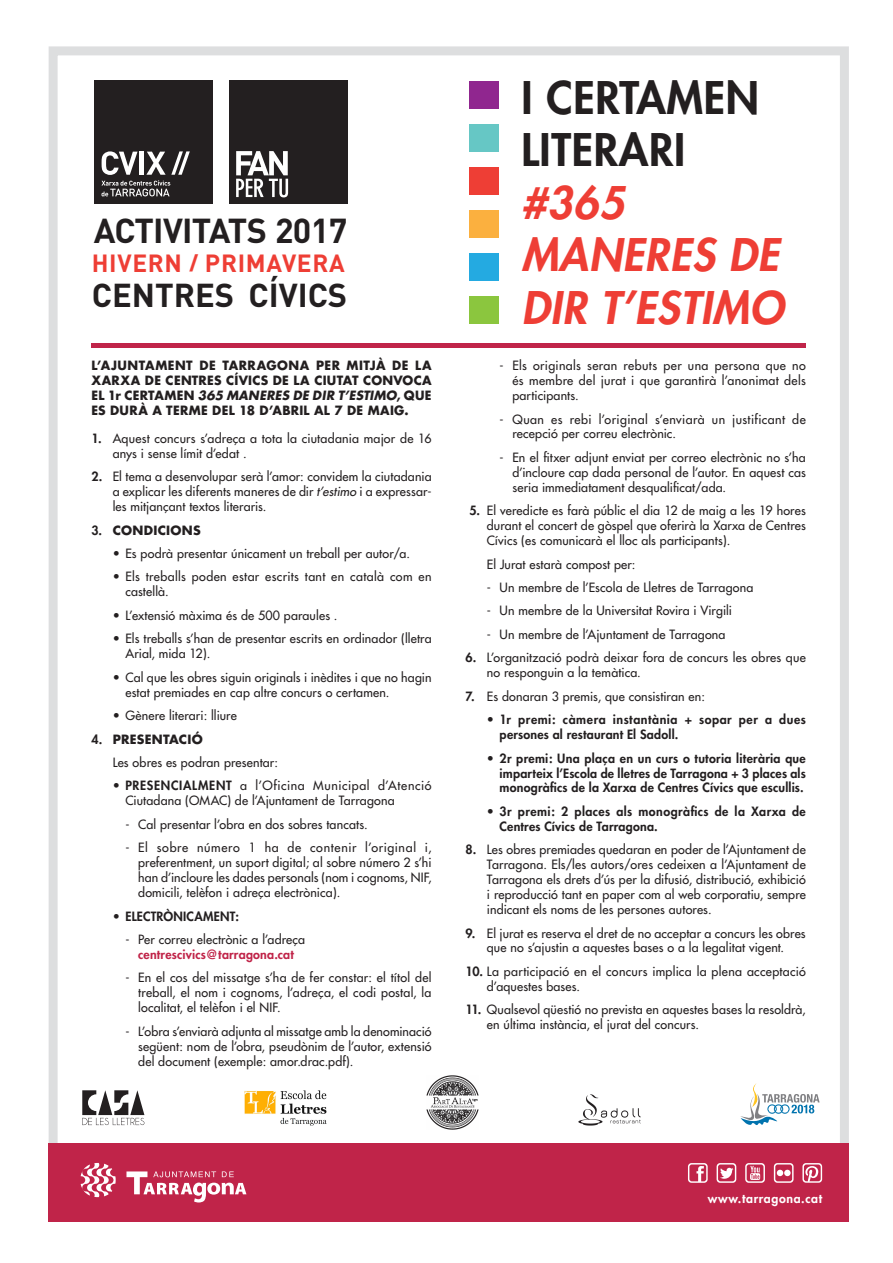
<style>
.page{position:relative;width:893px;height:1263px;background:#fff}
.page>*{position:absolute;margin:0;border:0;box-sizing:border-box;transform-origin:0 0}
.t1{font:italic 800 43.65px "Futura";letter-spacing:.015em;color:#ee3e35}
.t2{font:800 43.65px "Futura";letter-spacing:.015em;color:#231f20}
.t3{font:700 34.2px "DIN";letter-spacing:-.02em;color:#231f20}
.t4{font:700 32.7px "DIN";color:#231f20}
.t5{font:700 24.6px "DIN";letter-spacing:.03em;color:#ee3e35}
.t6{font:12.45px/15px "Futura";letter-spacing:.015em;color:#231f20}
.t7{font:800 12.45px/15px "Futura";letter-spacing:.02em;color:#231f20}
.t8{font:700 12.45px/15px "Futura";letter-spacing:.02em;color:#231f20;text-align:justify}
.t9{font:800 12.45px "Futura";letter-spacing:.015em;color:#c02449}
.t10{font:800 12.3px "Futura";letter-spacing:.05em;color:#fff}
.s1{font-weight:900;font-size:20.1px}
.s2{font-style:italic}
.s3{font-weight:800}
.s4{font-weight:400}
</style>
<div class="page">
<div style="left:49px;top:46px;width:800px;height:1176px;border:9px solid #bcbdc0"></div>
<div style="left:92px;top:343px;width:714px;height:5px;background:#c02449"></div>
<div style="left:469px;top:81px;width:29px;height:27px;background:#90268f"></div>
<div style="left:469px;top:167px;width:29px;height:28px;background:#ee3e35"></div>
<div style="left:469px;top:124px;width:29px;height:27px;background:#66c7c5"></div>
<div style="left:469px;top:211px;width:29px;height:27px;background:#fbb03f"></div>
<div style="left:469px;top:254px;width:29px;height:27px;background:#24aae1"></div>
<div style="left:469px;top:297px;width:29px;height:27px;background:#8bc63e"></div>
<div style="left:49px;top:1143px;width:800px;height:79px;background:#c02449"></div>
<svg style="left:688px;top:1163px;width:20px;height:20px"></svg>
<svg style="left:745px;top:1163px;width:20px;height:20px"></svg>
<svg style="left:717px;top:1163px;width:19px;height:20px"></svg>
<svg style="left:126px;top:1171px;width:120px;height:31px"></svg>
<svg style="left:81px;top:1163px;width:35px;height:34px"></svg>
<svg style="left:774px;top:1163px;width:20px;height:20px"></svg>
<svg style="left:802px;top:1163px;width:20px;height:20px"></svg>
<div style="left:94px;top:81px;width:119px;height:123px;background:#231f20"></div>
<svg style="left:101px;top:151px;width:89px;height:45px"></svg>
<div style="left:229px;top:81px;width:119px;height:123px;background:#231f20"></div>
<svg style="left:236px;top:151px;width:52px;height:46px"></svg>
<svg style="left:740px;top:1083px;width:80px;height:42px"></svg>
<svg style="left:82px;top:1090px;width:62px;height:35px"></svg>
<img style="left:244px;top:1090px;width:83px;height:35px">
<img style="left:426px;top:1075px;width:53px;height:54px">
<img style="left:578px;top:1095px;width:62px;height:30px">
<p class="t3" style="left:94px;top:208px;width:255px">ACTIVITATS 2017</p>
<p class="t5" style="left:92px;top:247px;width:255px">HIVERN <span class="s1">/</span> PRIMAVERA</p>
<p class="t4" style="left:92px;top:273px;width:257px">CENTRES CÍVICS</p>
<p class="t8" style="left:91px;top:358px;width:342px">L’AJUNTAMENT DE TARRAGONA PER MITJÀ DE LA XARXA DE CENTRES CÍVICS DE LA CIUTAT CONVOCA EL 1r CERTAMEN <span class="s2">365 MANERES DE DIR T’ESTIMO</span>, QUE ES DURÀ A TERME DEL 18 D’ABRIL AL 7 DE MAIG.</p>
<p class="t6" style="left:113px;top:431px;width:320px;text-indent:-21px"><span class="s3">1.</span> Aquest concurs s’adreça a tota la ciutadania major de 16 anys i sense límit d’edat .</p>
<p class="t6" style="left:113px;top:469px;width:320px;text-align:justify;text-indent:-21px"><span class="s3">2.</span> El tema a desenvolupar serà l’amor: convidem la ciutadania a explicar les diferents maneres de dir <span class="s2">t’estimo</span> i a expressar&shy;les mitjançant textos literaris.</p>
<p class="t8" style="left:91px;top:522px;width:111px"><span class="s3">3.</span> CONDICIONS</p>
<p class="t6" style="left:113px;top:546px;width:299px">• Es podrà presentar únicament un treball per autor/a.</p>
<p class="t6" style="left:125px;top:569px;width:308px;text-indent:-13px">• Els treballs poden estar escrits tant en català com en castellà.</p>
<p class="t6" style="left:113px;top:608px;width:226px">• L’extensió màxima és de 500 paraules .</p>
<p class="t6" style="left:125px;top:631px;width:308px;text-indent:-13px">• Els treballs s’han de presentar escrits en ordinador (lletra<br>Arial, mida 12).</p>
<p class="t6" style="left:125px;top:670px;width:308px;text-indent:-13px">• Cal que les obres siguin originals i inèdites i que no hagin estat premiades en cap altre concurs o certamen.</p>
<p class="t6" style="left:113px;top:708px;width:126px">• Gènere literari: lliure</p>
<p class="t8" style="left:91px;top:731px;width:113px"><span class="s3">4.</span> PRESENTACIÓ</p>
<p class="t6" style="left:113px;top:755px;width:167px">Les obres es podran presentar:</p>
<p class="t6" style="left:125px;top:778px;width:308px;text-indent:-13px">• <span class="s3">PRESENCIALMENT</span> a l’Oficina Municipal d’Atenció<br>Ciutadana (OMAC) de l’Ajuntament de Tarragona</p>
<p class="t6" style="left:125px;top:817px;width:244px">- Cal presentar l’obra en dos sobres tancats.</p>
<p class="t6" style="left:138px;top:840px;width:295px;text-align:justify;text-indent:-13px">- El sobre número 1 ha de contenir l’original i, preferentment, un suport digital; al sobre número 2 s’hi han d’incloure les dades personals (nom i cognoms, NIF, domicili, telèfon i adreça electrònica).</p>
<p class="t7" style="left:113px;top:908px;width:128px"><span class="s4">•</span> ELECTRÒNICAMENT:</p>
<p class="t6" style="left:125px;top:932px;width:181px">- Per correu electrònic a l’adreça</p>
<p class="t9" style="left:138px;top:946px;width:157px">centrescivics@tarragona.cat</p>
<p class="t6" style="left:138px;top:970px;width:295px;text-align:justify;text-indent:-13px">- En el cos del missatge s’ha de fer constar: el títol del treball, el nom i cognoms, l’adreça, el codi postal, la localitat, el telèfon i el NIF.</p>
<p class="t6" style="left:138px;top:1024px;width:295px;text-align:justify;text-indent:-13px">- L’obra s’enviarà adjunta al missatge amb la denominació següent: nom de l’obra, pseudònim de l’autor, extensió del document (exemple: amor.drac.pdf).</p>
<p class="t2" style="left:521px;top:70px;width:239px">I CERTAMEN</p>
<p class="t2" style="left:521px;top:122px;width:165px">LITERARI</p>
<p class="t1" style="left:521px;top:175px;width:105px">#365</p>
<p class="t1" style="left:521px;top:227px;width:259px">MANERES DE</p>
<p class="t1" style="left:521px;top:280px;width:264px">DIR T’ESTIMO</p>
<p class="t6" style="left:512px;top:358px;width:295px;text-align:justify;text-indent:-13px">- Els originals seran rebuts per una persona que no és membre del jurat i que garantirà l’anonimat dels participants.</p>
<p class="t6" style="left:512px;top:411px;width:295px;text-indent:-13px">- Quan es rebi l’original s’enviarà un justificant de recepció per correu electrònic.</p>
<p class="t6" style="left:512px;top:450px;width:295px;text-align:justify;text-indent:-13px">- En el fitxer adjunt enviat per correo electrònic no s’ha d’incloure cap dada personal de l’autor. En aquest cas seria immediatament desqualificat/ada.</p>
<p class="t6" style="left:487px;top:503px;width:320px;text-align:justify;text-indent:-18px"><span class="s3">5.</span> El veredicte es farà públic el dia 12 de maig a les 19 hores durant el concert de gòspel que oferirà la Xarxa de Centres Cívics (es comunicarà el lloc als participants).</p>
<p class="t6" style="left:487px;top:556px;width:150px">El Jurat estarà compost per:</p>
<p class="t6" style="left:487px;top:580px;width:268px">- Un membre de l’Escola de Lletres de Tarragona</p>
<p class="t6" style="left:487px;top:603px;width:247px">- Un membre de la Universitat Rovira i Virgili</p>
<p class="t6" style="left:487px;top:627px;width:240px">- Un membre de l’Ajuntament de Tarragona</p>
<p class="t6" style="left:487px;top:650px;width:320px;text-indent:-21px"><span class="s3">6.</span> L’organització podrà deixar fora de concurs les obres que no responguin a la temàtica.</p>
<p class="t6" style="left:466px;top:689px;width:241px"><span class="s3">7.</span> Es donaran 3 premis, que consistiran en:</p>
<p class="t7" style="left:500px;top:712px;width:308px;text-indent:-13px"><span class="s4">•</span> 1r premi: càmera instantània + sopar per a dues persones al restaurant El Sadoll.</p>
<p class="t7" style="left:500px;top:750px;width:308px;text-align:justify;text-indent:-13px"><span class="s4">•</span> 2r premi: Una plaça en un curs o tutoria literària que imparteix l’Escola de lletres de Tarragona + 3 places als monogràfics de la Xarxa de Centres Cívics que escullis.</p>
<p class="t7" style="left:500px;top:804px;width:308px;text-indent:-13px"><span class="s4">•</span> 3r premi: 2 places als monogràfics de la Xarxa de<br>Centres Cívics de Tarragona.</p>
<p class="t6" style="left:487px;top:842px;width:320px;text-align:justify;text-indent:-21px"><span class="s3">8.</span> Les obres premiades quedaran en poder de l’Ajuntament de Tarragona. Els/les autors/ores cedeixen a l’Ajuntament de Tarragona els drets d’ús per la difusió, distribució, exhibició i reproducció tant en paper com al web corporatiu, sempre indicant els noms de les persones autores.</p>
<p class="t6" style="left:466px;top:925px;width:342px;text-align:center"><span class="s3">9.</span> El jurat es reserva el dret de no acceptar a concurs les obres que no s’ajustin a aquestes bases o a la legalitat vigent.</p>
<p class="t6" style="left:487px;top:964px;width:320px;text-indent:-21px"><span class="s3">10.</span> La participació en el concurs implica la plena acceptació d’aquestes bases.</p>
<p class="t6" style="left:487px;top:1002px;width:320px;text-indent:-21px"><span class="s3">11.</span> Qualsevol qüestió no prevista en aquestes bases la resoldrà, en última instància, el jurat del concurs.</p>
<p class="t10" style="left:708px;top:1190px;width:116px">www.tarragona.cat</p>
</div>
